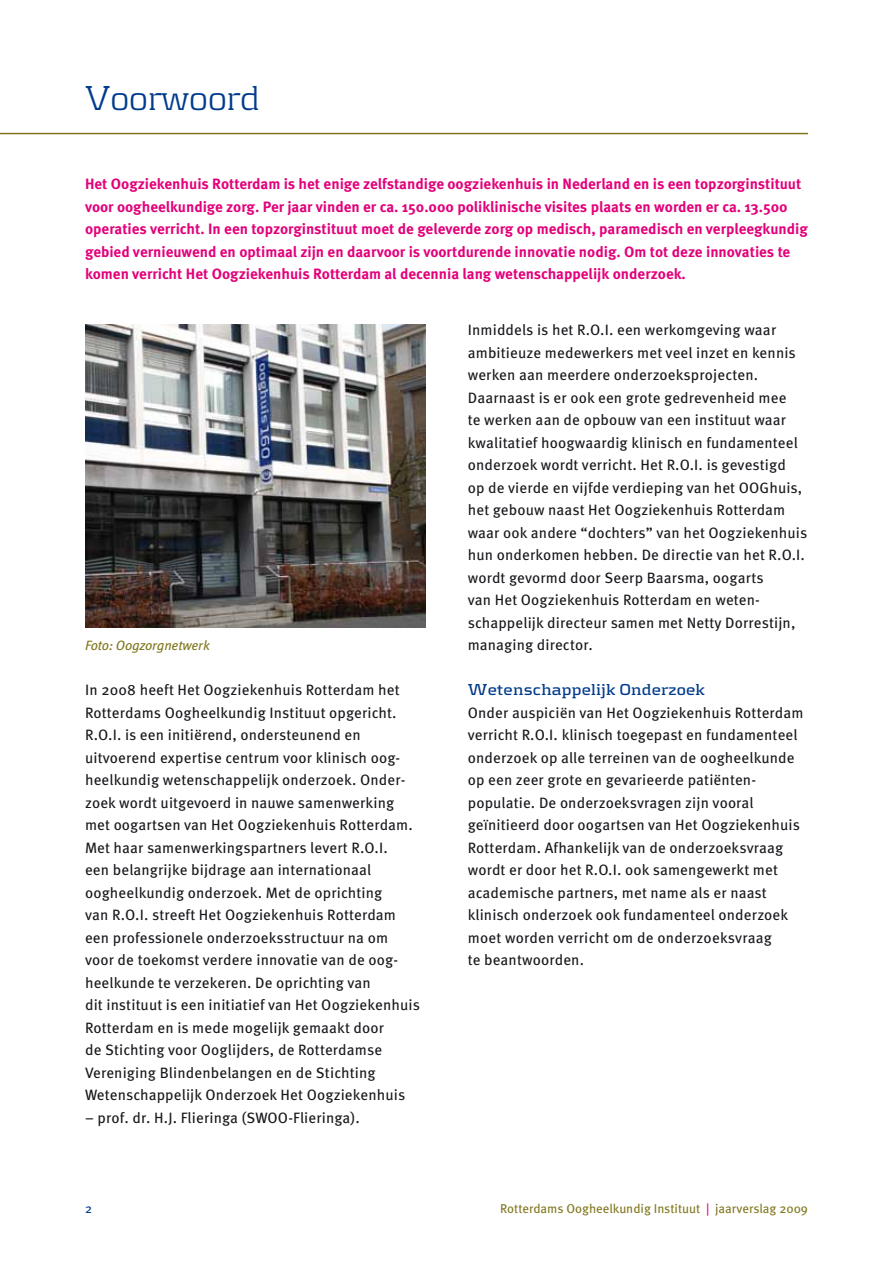
<style>
.page{position:relative;width:893px;height:1263px;background:#fff}
.page>*{position:absolute;margin:0;border:0;box-sizing:border-box;transform-origin:0 0}
.t1{font:300 36px "Kontrapunkt";color:#003b8b}
.t2{font:700 16.5px "Kontrapunkt";letter-spacing:.01em;color:#003b8b}
.t3{font:15px/22.5px "Meta Pro";letter-spacing:.01em;color:#1a171c}
.t4{font:700 15px/22.5px "Meta Pro";color:#e2007a}
.t5{font:italic 13.5px "Meta Pro";letter-spacing:-.01em;color:#80771d}
.t6{font:12.75px "Meta Pro";color:#80771d}
.t7{font:12.75px "Meta Pro";color:#003b8b}
.s1{color:#e2007a}
</style>
<div class="page">
<hr style="left:0;top:133px;width:808px;height:1px;background:#80771d">
<img style="left:85px;top:324px;width:340px;height:304px">
<h1 class="t1" style="left:85px;top:77px;width:176px">Voorwoord</h1>
<p class="t4" style="left:85px;top:173px;width:724px">Het Oogziekenhuis Rotterdam is het enige zelfstandige oogziekenhuis in Nederland en is een topzorginstituut voor oogheelkundige zorg. Per jaar vinden er ca. 150.000 poliklinische visites plaats en worden er ca. 13.500 operaties verricht. In een topzorginstituut moet de geleverde zorg op medisch, paramedisch en verpleegkundig gebied vernieuwend en optimaal zijn en daarvoor is voortdurende innovatie nodig. Om tot deze innovaties te komen verricht Het Oogziekenhuis Rotterdam al decennia lang wetenschappelijk onderzoek.</p>
<p class="t5" style="left:85px;top:637px;width:126px">Foto: Oogzorgnetwerk</p>
<p class="t3" style="left:85px;top:679px;width:336px">In 2008 heeft Het Oogziekenhuis Rotterdam het Rotterdams Oogheelkundig Instituut opgericht.<br>R.O.I. is een initiërend, ondersteunend en uitvoerend expertise centrum voor klinisch oog&shy;heelkundig wetenschappelijk onderzoek. Onder&shy;zoek wordt uitgevoerd in nauwe samenwerking met oogartsen van Het Oogziekenhuis Rotterdam.<br>Met haar samenwerkingspartners levert R.O.I.<br>een belangrijke bijdrage aan internationaal oogheelkundig onderzoek. Met de oprichting<br>van R.O.I. streeft Het Oogziekenhuis Rotterdam een professionele onderzoeksstructuur na om voor de toekomst verdere innovatie van de oog&shy;heelkunde te verzekeren. De oprichting van<br>dit instituut is een initiatief van Het Oogziekenhuis Rotterdam en is mede mogelijk gemaakt door<br>de Stichting voor Ooglijders, de Rotterdamse Vereniging Blindenbelangen en de Stichting Wetenschappelijk Onderzoek Het Oogziekenhuis</p>
<p class="t3" style="left:85px;top:1106px;width:276px">– prof. dr. H.J. Flieringa (SWOO-Flieringa).</p>
<p class="t3" style="left:468px;top:319px;width:341px">Inmiddels is het R.O.I. een werkomgeving waar ambitieuze medewerkers met veel inzet en kennis werken aan meerdere onderzoeksprojecten.<br>Daarnaast is er ook een grote gedrevenheid mee<br>te werken aan de opbouw van een instituut waar kwalitatief hoogwaardig klinisch en fundamenteel onderzoek wordt verricht. Het R.O.I. is gevestigd<br>op de vierde en vijfde verdieping van het OOGhuis, het gebouw naast Het Oogziekenhuis Rotterdam waar ook andere “dochters” van het Oogziekenhuis hun onderkomen hebben. De directie van het R.O.I. wordt gevormd door Seerp Baarsma, oogarts<br>van Het Oogziekenhuis Rotterdam en weten&shy;schappelijk directeur samen met Netty Dorrestijn, managing director.</p>
<p class="t2" style="left:468px;top:680px;width:239px">Wetenschappelijk Onderzoek</p>
<p class="t3" style="left:468px;top:701px;width:337px">Onder auspiciën van Het Oogziekenhuis Rotterdam verricht R.O.I. klinisch toegepast en fundamenteel onderzoek op alle terreinen van de oogheelkunde op een zeer grote en gevarieerde patiënten&shy;populatie. De onderzoeksvragen zijn vooral geïnitieerd door oogartsen van Het Oogziekenhuis Rotterdam. Afhankelijk van de onderzoeksvraag wordt er door het R.O.I. ook samengewerkt met academische partners, met name als er naast klinisch onderzoek ook fundamenteel onderzoek moet worden verricht om de onderzoeksvraag<br>te beantwoorden.</p>
<p class="t7" style="left:85px;top:1200px;width:9px">2</p>
<p class="t6" style="left:500px;top:1200px;width:309px">Rotterdams Oogheelkundig Instituut <span class="s1">|</span> jaarverslag 2009</p>
</div>
